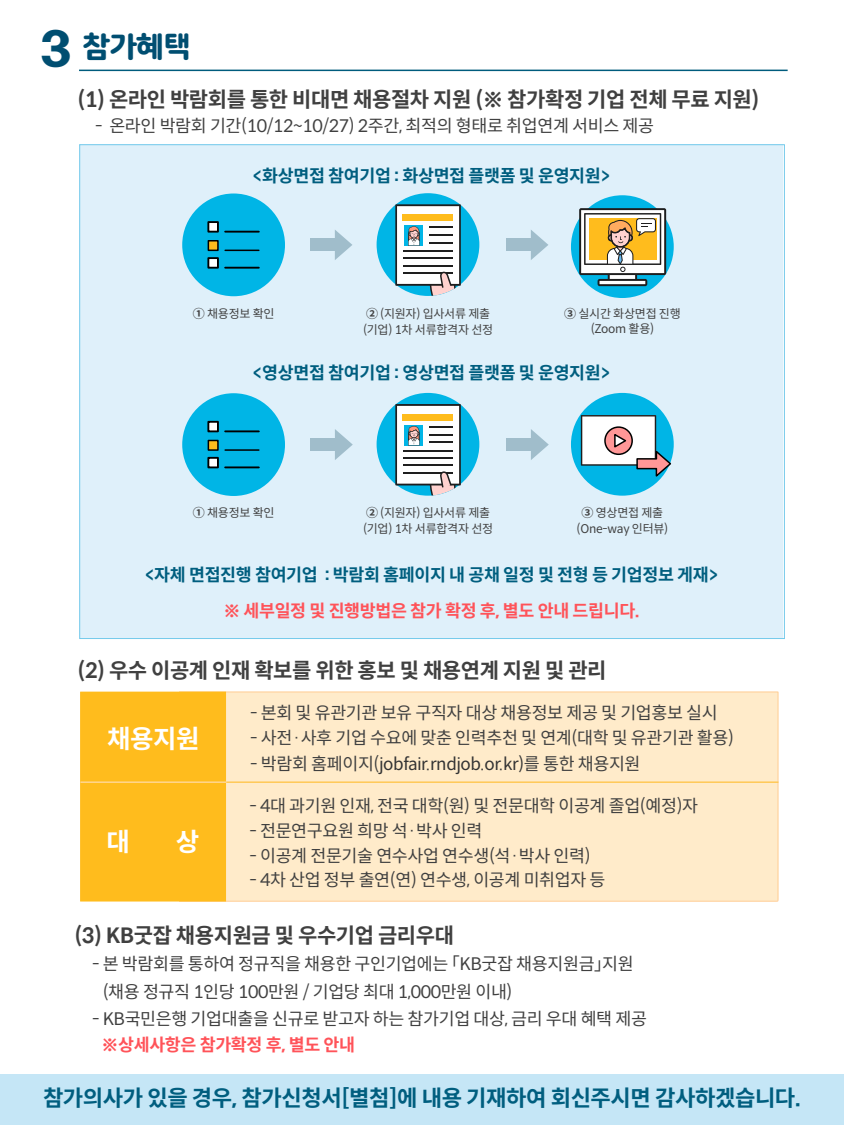
<style>
.page{position:relative;width:844px;height:1125px;background:#fff}
.page>*{position:absolute;margin:0;border:0;box-sizing:border-box;transform-origin:0 0}
.t1{font:800 29.03px "Tmoney Round Wind";color:#004e71}
.t2{font:700 25.5px "Spoqa Han Sans Neo";color:#fff}
.t3{font:700 22.2px "Spoqa Han Sans Neo";letter-spacing:-.02em;color:#005e7f}
.t4{font:700 21px "Spoqa Han Sans Neo";letter-spacing:-.02em;color:#404040}
.t5{font:17.33px/27.3px "Spoqa Han Sans Neo";letter-spacing:-.02em;color:#404040}
.t6{font:700 17.33px "Spoqa Han Sans Neo";letter-spacing:-.02em;color:#005e7f}
.t7{font:700 17.33px "Spoqa Han Sans Neo";letter-spacing:-.02em;color:#ff5359}
.t8{font:17.02px "Spoqa Han Sans Neo";letter-spacing:-.02em;color:#333}
.t9{font:12px/15.8px "Spoqa Han Sans Neo";letter-spacing:-.02em;color:#404040;text-align:center}
.s1{font-family:"Gmarket Sans TTF Bold";font-weight:400;font-size:46.42px}
.s2{font-weight:700}
.s3{font-size:17.33px;color:#404040}
</style>
<div class="page">
<div style="left:0;top:1074px;width:844px;height:51px;background:#c5e6f6"></div>
<div style="left:80px;top:145px;width:703px;height:493px;background:#dff0fa"></div>
<hr style="left:79px;top:70px;width:708px;height:1px;background:#005c7d">
<div style="left:310px;top:239px;width:25px;height:12px;background:#a0bdcb"></div>
<svg style="left:335px;top:230px;width:17px;height:30px"></svg>
<div style="left:506px;top:239px;width:25px;height:12px;background:#a0bdcb"></div>
<svg style="left:531px;top:230px;width:17px;height:30px"></svg>
<div style="left:571px;top:195px;width:103px;height:103px;background:#00b5e6;border-radius:50%"></div>
<svg style="left:579px;top:208px;width:87px;height:78px"></svg>
<div style="left:182px;top:194px;width:103px;height:102px;background:#00b5e6;border-radius:50%"></div>
<div style="left:207px;top:221px;width:12px;height:12px;background:#fff;border:2px solid #000"></div>
<div style="left:208px;top:240px;width:11px;height:11px;background:#ffbc1d;border:2px solid #000"></div>
<div style="left:207px;top:257px;width:12px;height:12px;background:#fff;border:2px solid #000"></div>
<hr style="left:225px;top:231px;width:34px;height:2px;background:#000">
<hr style="left:225px;top:250px;width:34px;height:1px;background:#000">
<hr style="left:225px;top:267px;width:34px;height:2px;background:#000">
<div style="left:376px;top:193px;width:103px;height:103px;background:#00b5e6;border-radius:50%"></div>
<svg style="left:395px;top:204px;width:66px;height:92px"></svg>
<div style="left:182px;top:393px;width:103px;height:103px;background:#00b5e6;border-radius:50%"></div>
<div style="left:207px;top:421px;width:12px;height:11px;background:#fff;border:2px solid #000"></div>
<div style="left:208px;top:440px;width:11px;height:11px;background:#ffbc1d;border:2px solid #000"></div>
<div style="left:207px;top:457px;width:12px;height:11px;background:#fff;border:2px solid #000"></div>
<hr style="left:225px;top:430px;width:34px;height:2px;background:#000">
<hr style="left:225px;top:449px;width:34px;height:2px;background:#000">
<hr style="left:225px;top:466px;width:34px;height:2px;background:#000">
<div style="left:310px;top:438px;width:25px;height:13px;background:#a0bdcb"></div>
<svg style="left:335px;top:429px;width:18px;height:31px"></svg>
<div style="left:506px;top:438px;width:25px;height:13px;background:#a0bdcb"></div>
<svg style="left:531px;top:429px;width:18px;height:31px"></svg>
<div style="left:376px;top:393px;width:103px;height:103px;background:#00b5e6;border-radius:50%"></div>
<svg style="left:395px;top:404px;width:66px;height:92px"></svg>
<div style="left:571px;top:393px;width:103px;height:103px;background:#00b5e6;border-radius:50%"></div>
<svg style="left:581px;top:415px;width:91px;height:64px"></svg>
<div style="left:226px;top:692px;width:552px;height:210px;background:#ffebca"></div>
<div style="left:80px;top:692px;width:146px;height:210px;background:#ffbc1d"></div>
<hr style="left:80px;top:782px;width:698px;height:1px;background:#ffe3ca">
<hr style="left:226px;top:782px;width:552px;height:1px;background:#ffbc1d">
<h1 class="t1" style="left:41px;top:27px;width:152px"><span class="s1">3</span> 참가혜택</h1>
<p class="t4" style="left:77px;top:84px;width:683px">(1) 온라인 박람회를 통한 비대면 채용절차 지원 (※ 참가확정 기업 전체 무료 지원)</p>
<p class="t5" style="left:95px;top:112px;width:560px">- 온라인 박람회 기간(10/12~10/27) 2주간, 최적의 형태로 취업연계 서비스 제공</p>
<p class="t6" style="left:253px;top:163px;width:358px">&lt;화상면접 참여기업 : 화상면접 플랫폼 및 운영지원&gt;</p>
<p class="t9" style="left:193px;top:305px;width:83px"><span class="s2">①</span> 채용정보 확인</p>
<p class="t9" style="left:363px;top:305px;width:132px;text-align:left"><span class="s2">②</span> (지원자) 입사서류 제출 (기업) 1차 서류합격자 선정</p>
<p class="t6" style="left:253px;top:360px;width:358px">&lt;영상면접 참여기업 : 영상면접 플랫폼 및 운영지원&gt;</p>
<p class="t9" style="left:564px;top:305px;width:118px"><span class="s2">③</span> 실시간 화상면접 진행 (Zoom 활용)</p>
<p class="t9" style="left:193px;top:505px;width:83px"><span class="s2">①</span> 채용정보 확인</p>
<p class="t9" style="left:363px;top:505px;width:132px;text-align:left"><span class="s2">②</span> (지원자) 입사서류 제출 (기업) 1차 서류합격자 선정</p>
<p class="t9" style="left:576px;top:505px;width:93px"><span class="s2">③</span> 영상면접 제출 (One-way 인터뷰)</p>
<p class="t6" style="left:145px;top:562px;width:574px">&lt;자체 면접진행 참여기업 : 박람회 홈페이지 내 공채 일정 및 전형 등 기업정보 게재&gt;</p>
<p class="t7" style="left:223px;top:598px;width:418px">※ 세부일정 및 진행방법은 참가 확정 후, 별도 안내 드립니다.</p>
<p class="t4" style="left:77px;top:655px;width:530px">(2) 우수 이공계 인재 확보를 위한 홍보 및 채용연계 지원 및 관리</p>
<h2 class="t2" style="left:107px;top:720px;width:94px">채용지원</h2>
<h2 class="t2" style="left:107px;top:823px;width:25px">대</h2>
<h2 class="t2" style="left:176px;top:823px;width:25px">상</h2>
<p class="t5" style="left:250px;top:699px;width:469px">- 본회 및 유관기관 보유 구직자 대상 채용정보 제공 및 기업홍보 실시</p>
<p class="t5" style="left:250px;top:723px;width:485px">- 사전·사후 기업 수요에 맞춘 인력추천 및 연계(대학 및 유관기관 활용)</p>
<p class="t8" style="left:250px;top:752px;width:392px"><span class="s3">- 박람회 홈페이지(</span>jobfair.rndjob.or.kr)<span class="s3">를 통한 채용지원</span></p>
<p class="t5" style="left:249px;top:792px;width:450px">- 4대 과기원 인재, 전국 대학(원) 및 전문대학 이공계 졸업(예정)자</p>
<p class="t5" style="left:249px;top:817px;width:235px">- 전문연구요원 희망 석·박사 인력</p>
<p class="t5" style="left:249px;top:841px;width:343px">- 이공계 전문기술 연수사업 연수생(석·박사 인력)</p>
<p class="t5" style="left:249px;top:866px;width:358px">- 4차 산업 정부 출연(연) 연수생, 이공계 미취업자 등</p>
<p class="t4" style="left:74px;top:920px;width:381px">(3) KB굿잡 채용지원금 및 우수기업 금리우대</p>
<p class="t5" style="left:103px;top:950px;width:532px;text-indent:-11px">- 본 박람회를 통하여 정규직을 채용한 구인기업에는 「KB굿잡 채용지원금」지원 (채용 정규직 1인당 100만원 / 기업당 최대 1,000만원 이내)</p>
<p class="t5" style="left:92px;top:1005px;width:556px">- KB국민은행 기업대출을 신규로 받고자 하는 참가기업 대상, 금리 우대 혜택 제공</p>
<p class="t7" style="left:102px;top:1033px;width:255px">※상세사항은 참가확정 후, 별도 안내</p>
<p class="t3" style="left:43px;top:1082px;width:759px">참가의사가 있을 경우, 참가신청서[별첨]에 내용 기재하여 회신주시면 감사하겠습니다.</p>
</div>
